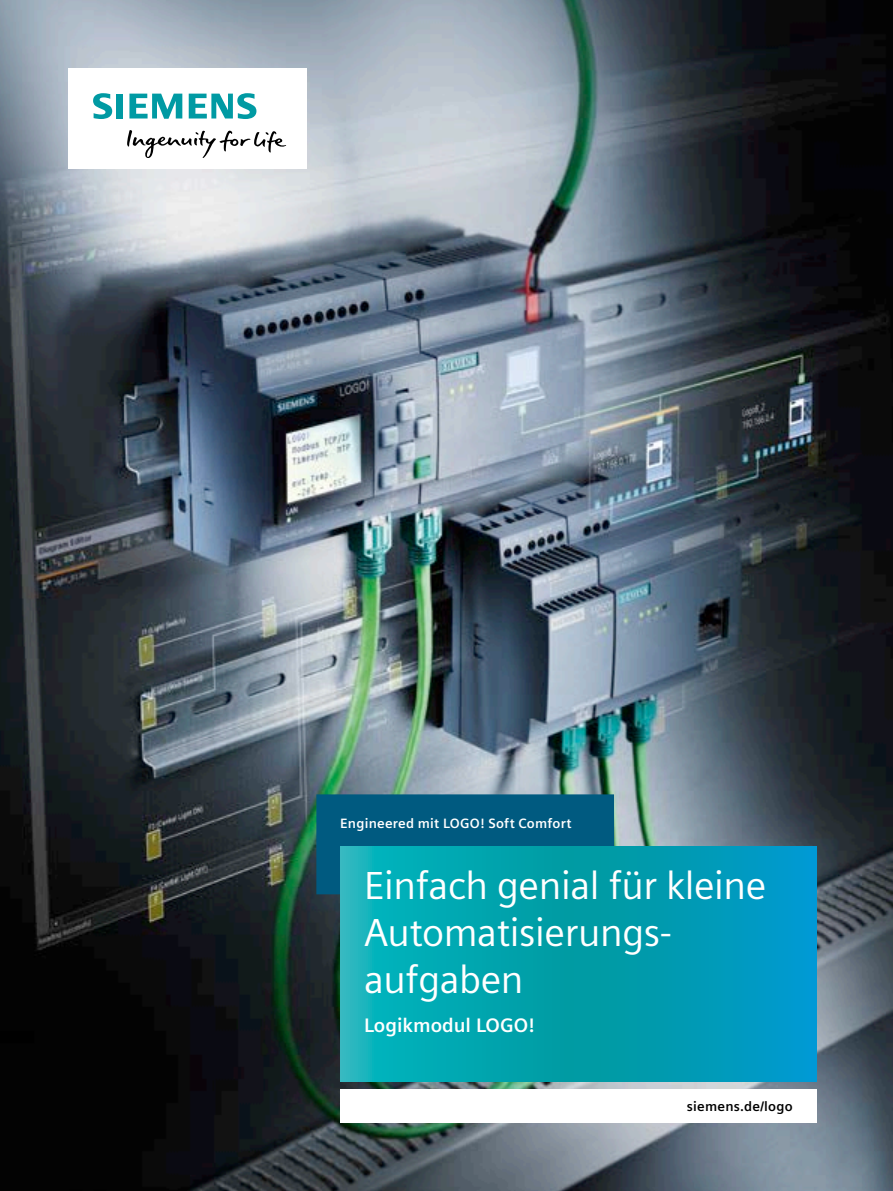
<style>
.page{position:relative;width:893px;height:1191px;background:#fff}
.page>*{position:absolute;margin:0;border:0;box-sizing:border-box;transform-origin:0 0}
.t1{font:39px/46.8px "Siemens Sans Global";letter-spacing:-.01em;color:#fff}
.t2{font:700 19.5px "Siemens Sans Global";color:#fff}
.t3{font:700 13.5px "Siemens Sans Global";letter-spacing:.015em;color:#fff}
.t4{font:700 13.5px "Siemens Sans Global";letter-spacing:.015em;color:#000}
</style>
<div class="page">
<img style="left:0;top:0;width:893px;height:1191px">
<div style="left:340px;top:1089px;width:476px;height:34px;background:#fff"></div>
<div style="left:316px;top:794px;width:298px;height:100px;background:#005a80"></div>
<svg style="left:340px;top:846px;width:476px;height:235px;background:#02a1b4"></svg>
<div style="left:68px;top:68px;width:238px;height:101px;background:#fff"></div>
<svg style="left:127px;top:130px;width:159px;height:28px"></svg>
<svg style="left:93px;top:93px;width:30px;height:26px"></svg>
<svg style="left:129px;top:94px;width:53px;height:25px"></svg>
<svg style="left:189px;top:93px;width:67px;height:26px"></svg>
<p class="t3" style="left:340px;top:815px;width:233px">Engineered mit LOGO! Soft Comfort</p>
<p class="t1" style="left:364px;top:864px;width:404px">Einfach genial für kleine<br>Automatisierungs&shy;aufgaben</p>
<p class="t2" style="left:364px;top:1014px;width:172px">Logikmodul LOGO!</p>
<p class="t4" style="left:687px;top:1098px;width:107px">siemens.de/logo</p>
</div>
